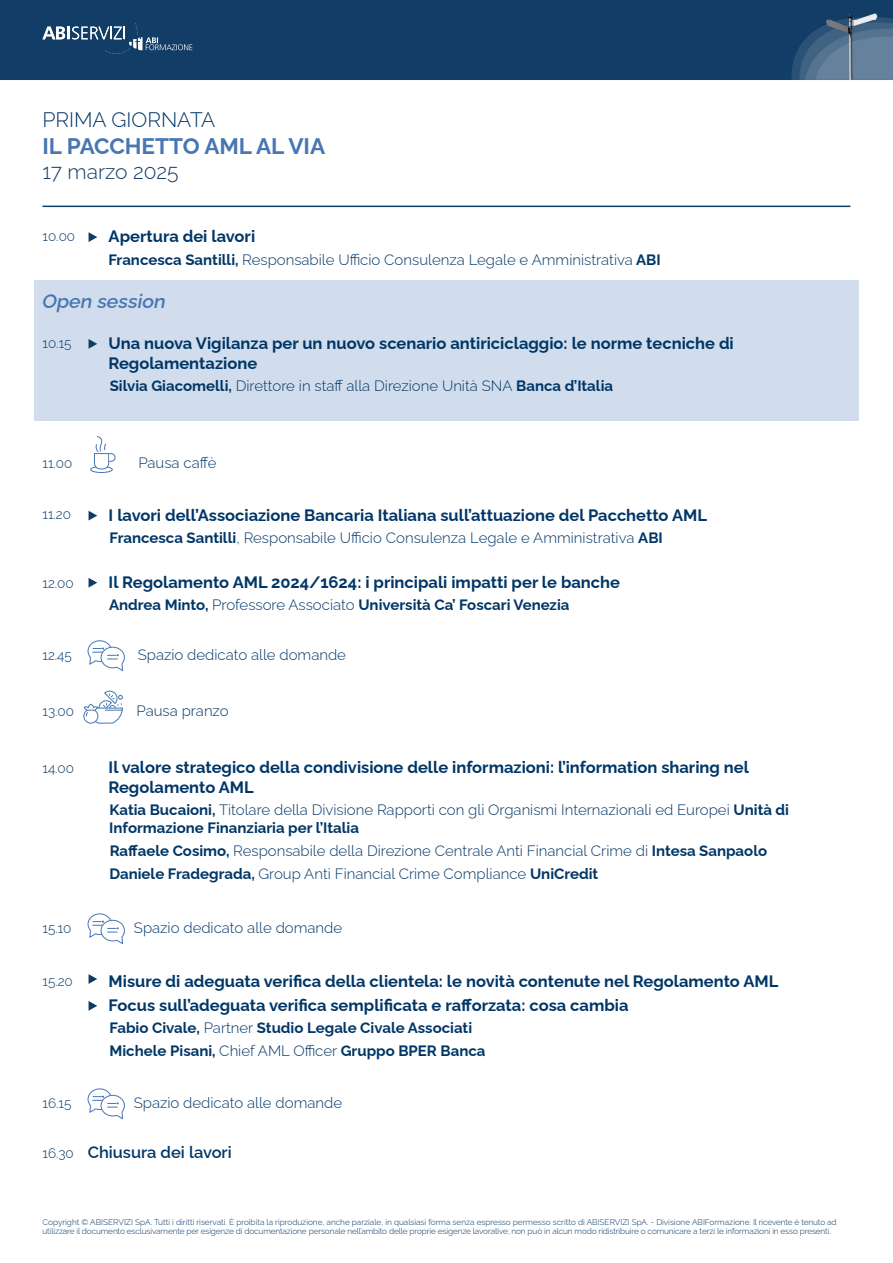
<style>
.page{position:relative;width:893px;height:1263px;background:#fff}
.page>*{position:absolute;margin:0;border:0;box-sizing:border-box;transform-origin:0 0}
.t1{font:700 22.5px "Raleway";color:#4776b3}
.t2{font:300 21px "Raleway";color:#003667}
.t3{font:300 21px "Raleway";color:#103b65}
.t4{font:italic 600 19.5px "Raleway";color:#4776b3}
.t5{font:700 16.5px/19.5px "Raleway";color:#003667}
.t6{font:600 16.5px "Raleway";color:#003667}
.t7{font:300 15px/18px "Raleway";color:#003667}
.t8{font:700 15px/22.5px "Raleway";color:#003667}
.t9{font:300 13.5px "Raleway";color:#003667}
.t10{font:300 8.25px/9px "Raleway";letter-spacing:-.01em;color:#003667}
.s1{font-weight:700}
.s2{font-weight:300}
.s3{font-weight:300;font-size:13.5px}
</style>
<div class="page">
<img style="left:0;top:0;width:893px;height:80px">
<svg style="left:43px;top:23px;width:149px;height:31px;background:#35597c"></svg>
<div style="left:34px;top:281px;width:825px;height:140px;background:#d1ddec"></div>
<svg style="left:89px;top:232px;width:8px;height:10px"></svg>
<svg style="left:89px;top:578px;width:8px;height:10px"></svg>
<svg style="left:89px;top:511px;width:8px;height:9px"></svg>
<svg style="left:89px;top:974px;width:8px;height:10px"></svg>
<svg style="left:89px;top:1001px;width:8px;height:10px"></svg>
<svg style="left:89px;top:339px;width:8px;height:10px"></svg>
<hr style="left:43px;top:206px;width:807px;height:1px;background:#114064">
<svg style="left:87px;top:640px;width:38px;height:32px"></svg>
<svg style="left:87px;top:913px;width:38px;height:32px"></svg>
<svg style="left:87px;top:1088px;width:38px;height:32px"></svg>
<div style="left:90px;top:466px;width:23px;height:7px;border:1px solid #4776b3;border-radius:50%"></div>
<svg style="left:94px;top:436px;width:22px;height:34px"></svg>
<div style="left:83px;top:709px;width:15px;height:14px;border:1px solid #4776b3;border-radius:50%"></div>
<svg style="left:84px;top:690px;width:39px;height:34px"></svg>
<h2 class="t2" style="left:43px;top:103px;width:174px">PRIMA GIORNATA</h2>
<h1 class="t1" style="left:43px;top:128px;width:284px">IL PACCHETTO AML AL VIA</h1>
<h2 class="t3" style="left:43px;top:155px;width:138px">17 marzo 2025</h2>
<p class="t9" style="left:43px;top:226px;width:34px">10.00</p>
<p class="t5" style="left:109px;top:225px;width:148px">Apertura dei lavori</p>
<p class="t7" style="left:108px;top:249px;width:554px"><span class="s1">Francesca Santilli,</span> Responsabile Ufficio Consulenza Legale e Amministrativa <span class="s1">ABI</span></p>
<h3 class="t4" style="left:41px;top:285px;width:130px">Open session</h3>
<p class="t9" style="left:43px;top:332px;width:30px">10.15</p>
<p class="t5" style="left:108px;top:331px;width:627px">Una nuova Vigilanza per un nuovo scenario antiriciclaggio: le norme tecniche di<br>Regolamentazione</p>
<p class="t7" style="left:110px;top:375px;width:505px"><span class="s1">Silvia Giacomelli,</span> Direttore in staff alla Direzione Unità SNA <span class="s1">Banca d’Italia</span></p>
<p class="t9" style="left:43px;top:452px;width:31px">11.00</p>
<p class="t7" style="left:138px;top:452px;width:80px">Pausa caffè</p>
<p class="t9" style="left:43px;top:503px;width:30px">11.20</p>
<p class="t9" style="left:43px;top:573px;width:33px">12.00</p>
<p class="t5" style="left:109px;top:503px;width:600px">I lavori dell’Associazione Bancaria Italiana sull’attuazione del Pacchetto AML</p>
<p class="t7" style="left:110px;top:527px;width:555px"><span class="s1">Francesca Santilli</span>, Responsabile Ufficio Consulenza Legale e Amministrativa <span class="s1">ABI</span></p>
<p class="t5" style="left:109px;top:570px;width:513px">Il Regolamento AML 2024/1624: i principali impatti per le banche</p>
<p class="t8" style="left:109px;top:592px;width:462px">Andrea Minto, <span class="s2">Professore Associato</span> Università Ca’ Foscari Venezia</p>
<p class="t9" style="left:43px;top:644px;width:31px">12.45</p>
<p class="t7" style="left:138px;top:644px;width:210px">Spazio dedicato alle domande</p>
<p class="t9" style="left:43px;top:700px;width:33px">13.00</p>
<p class="t7" style="left:137px;top:700px;width:94px">Pausa pranzo</p>
<p class="t9" style="left:43px;top:757px;width:33px">14.00</p>
<p class="t5" style="left:108px;top:756px;width:642px">Il valore strategico della condivisione delle informazioni: l’information sharing nel<br>Regolamento AML</p>
<p class="t7" style="left:109px;top:799px;width:681px"><span class="s1">Katia Bucaioni,</span> Titolare della Divisione Rapporti con gli Organismi Internazionali ed Europei <span class="s1">Unità di<br>Informazione Finanziaria per l’Italia</span></p>
<p class="t7" style="left:110px;top:838px;width:659px;line-height:22.5px"><span class="s1">Raffaele Cosimo,</span> Responsabile della Direzione Centrale Anti Financial Crime di <span class="s1">Intesa Sanpaolo<br>Daniele Fradegrada,</span> Group Anti Financial Crime Compliance <span class="s1">UniCredit</span></p>
<p class="t9" style="left:43px;top:917px;width:30px">15.10</p>
<p class="t7" style="left:134px;top:917px;width:210px">Spazio dedicato alle domande</p>
<p class="t9" style="left:43px;top:971px;width:32px">15.20</p>
<p class="t5" style="left:109px;top:967px;width:671px;line-height:24px">Misure di adeguata verifica della clientela: le novità contenute nel Regolamento AML<br>Focus sull’adeguata verifica semplificata e rafforzata: cosa cambia</p>
<p class="t8" style="left:110px;top:1015px;width:377px">Fabio Civale, <span class="s2">Partner</span> Studio Legale Civale Associati<br>Michele Pisani, <span class="s2">Chief AML Officer</span> Gruppo BPER Banca</p>
<p class="t9" style="left:43px;top:1092px;width:30px">16.15</p>
<p class="t7" style="left:134px;top:1092px;width:210px">Spazio dedicato alle domande</p>
<p class="t6" style="left:43px;top:1139px;width:191px"><span class="s3">16.30</span> Chiusura dei lavori</p>
<p class="t10" style="left:43px;top:1216px;width:796px">Copyright © ABISERVIZI SpA. Tutti i diritti riservati. È proibita la riproduzione, anche parziale, in qualsiasi forma senza espresso permesso scritto di ABISERVIZI SpA. - Divisione ABIFormazione. Il ricevente è tenuto ad utilizzare il documento esclusivamente per esigenze di documentazione personale nell’ambito delle proprie esigenze lavorative; non può in alcun modo ridistribuire o comunicare a terzi le informazioni in esso presenti.</p>
</div>
